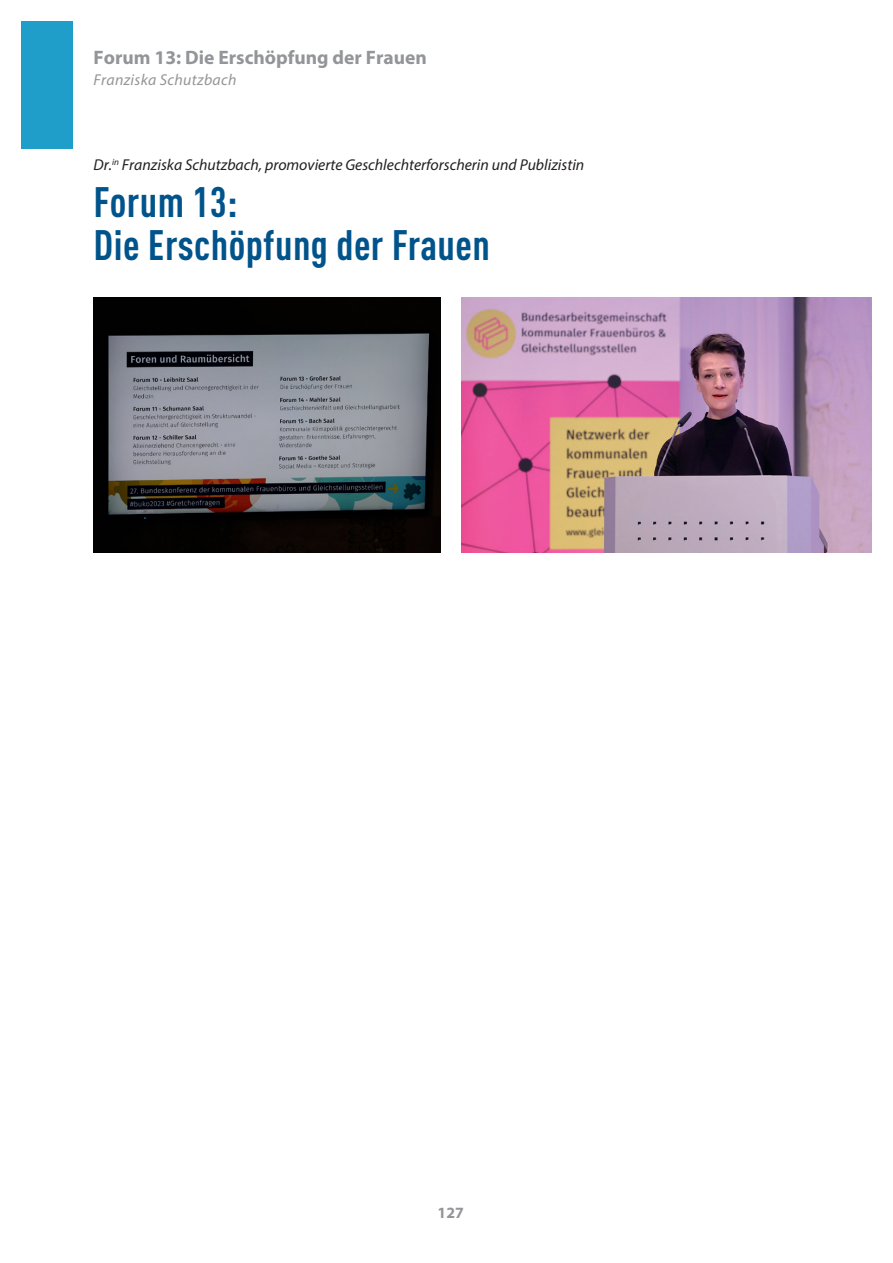
<style>
.page{position:relative;width:893px;height:1263px;background:#fff}
.page>*{position:absolute;margin:0;border:0;box-sizing:border-box;transform-origin:0 0}
.Head_2{font:700 condensed 42px/42.5px "DINOT";letter-spacing:.01em;color:#01548b}
.A-Titel{font:700 19.5px "Myriad Pro";color:#939598}
.AutorIn{font:italic 15.75px "Myriad Pro";color:#231f20}
.A-AutorIn{font:italic 15.75px "Myriad Pro";letter-spacing:.02em;color:#939598}
.t1{font:700 15.75px "Myriad Pro";color:#939598}
</style>
<div class="page">
<div style="left:21px;top:21px;width:51px;height:128px;background:#1f9ec9"></div>
<img style="left:94px;top:298px;width:346px;height:255px">
<img style="left:461px;top:298px;width:411px;height:255px">
<p class="A-Titel" style="left:94px;top:44px;width:335px">Forum 13: Die Erschöpfung der Frauen</p>
<p class="A-AutorIn" style="left:94px;top:70px;width:144px">Franziska Schutzbach</p>
<p class="AutorIn" style="left:94px;top:155px;width:492px">Dr.<sup>in</sup> Franziska Schutzbach, promovierte Geschlechterforscherin und Publizistin</p>
<p class="Head_2" style="left:94px;top:180px;width:398px">Forum 13:<br>Die Erschöpfung der Frauen</p>
<p class="t1" style="left:438px;top:1203px;width:28px">127</p>
</div>
